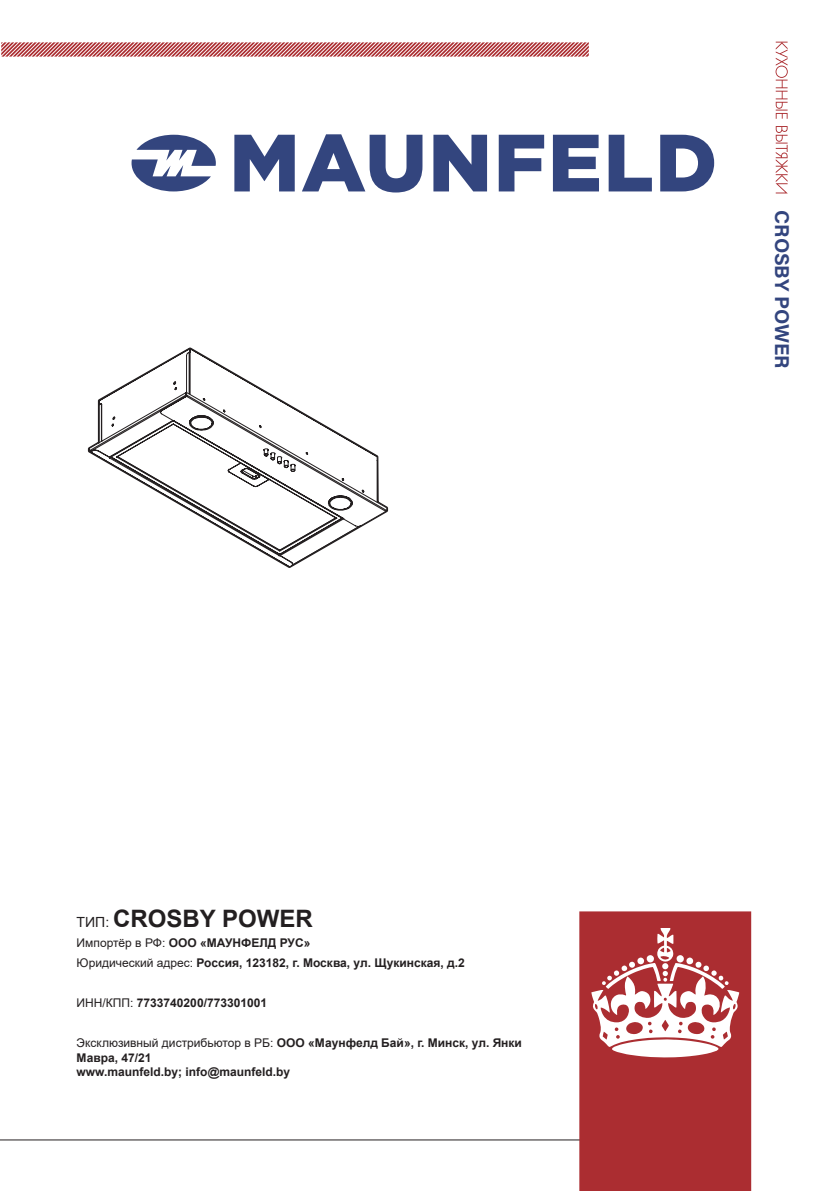
<style>
.page{position:relative;width:840px;height:1191px;background:#fff}
.page>*{position:absolute;margin:0;border:0;box-sizing:border-box;transform-origin:0 0}
.t1{font:700 24px "Arial";color:#231f20}
.t2{font:700 20px "Acumin Pro";letter-spacing:-.005em;color:#33457e}
.t3{font:700 12px/14.4px "Arial";color:#231f20}
.s1{font-weight:400;font-size:14px}
.s2{font-weight:400}
</style>
<div class="page">
<hr style="left:0;top:1139px;width:588px;height:1px;background:#231f20">
<svg style="left:775px;top:42px;width:12px;height:151px"></svg>
<svg style="left:1px;top:42px;width:587px;height:15px"></svg>
<svg style="left:579px;top:911px;width:171px;height:280px;fill:#ab2d31"></svg>
<svg style="left:131px;top:135px;width:85px;height:56px"></svg>
<svg style="left:234px;top:134px;width:479px;height:58px"></svg>
<svg style="left:89px;top:348px;width:288px;height:218px"></svg>
<h1 class="t1" style="left:77px;top:901px;width:238px"><span class="s1">ТИП:</span> CROSBY POWER</h1>
<p class="t3" style="left:77px;top:933px;width:389px;line-height:20px"><span class="s2">Импортёр в РФ:</span> ООО «МАУНФЕЛД РУС»<br><span class="s2">Юридический адрес:</span> Россия, 123182, г. Москва, ул. Щукинская, д.2</p>
<p class="t3" style="left:77px;top:996px;width:192px"><span class="s2">ИНН/КПП:</span> 7733740200/773301001</p>
<p class="t3" style="left:77px;top:1036px;width:446px"><span class="s2">Эксклюзивный дистрибьютор в РБ:</span> ООО «Маунфелд Бай», г. Минск, ул. Янки<br>Мавра, 47/21<br>www.maunfeld.by; info@maunfeld.by</p>
<h2 class="t2" style="left:795px;top:210px;width:160px;rotate:90deg">CROSBY POWER</h2>
</div>
